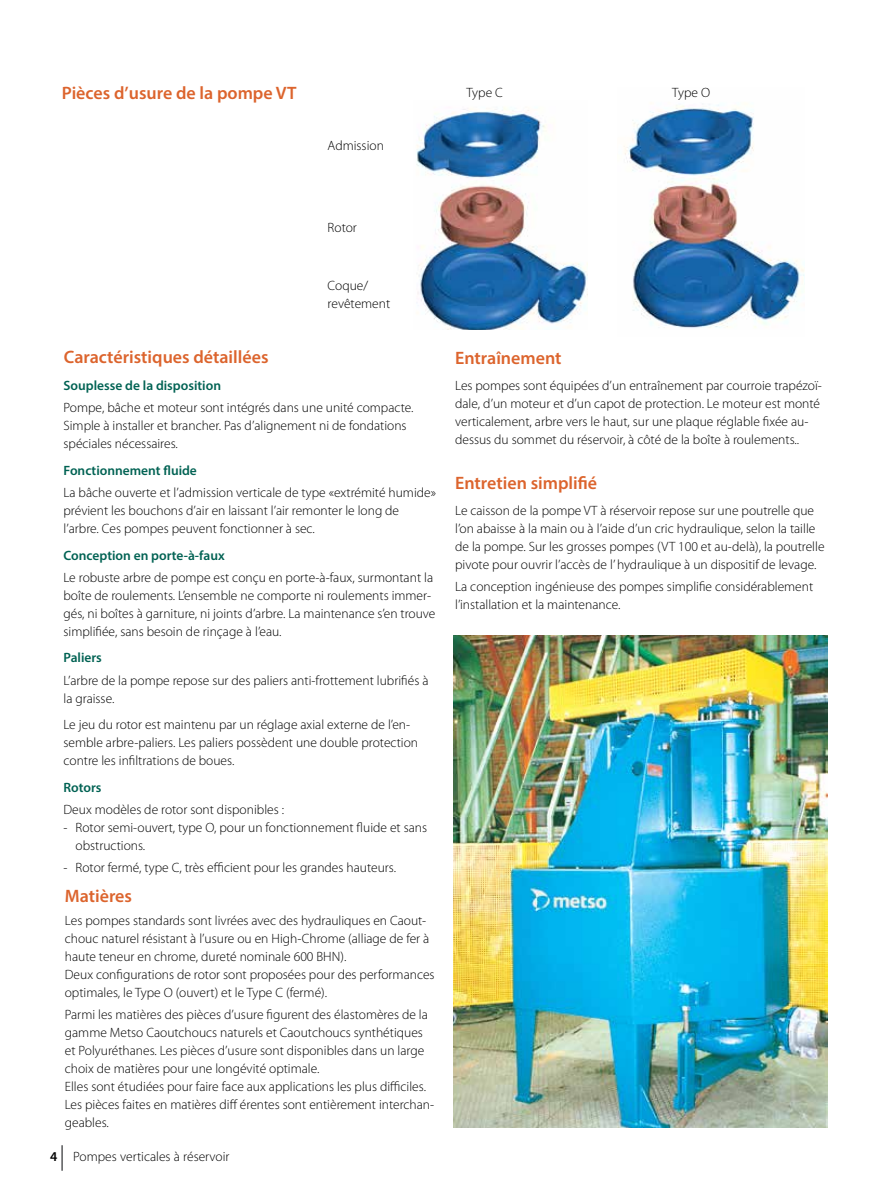
<style>
.page{position:relative;width:893px;height:1191px;background:#fff}
.page>*{position:absolute;margin:0;border:0;box-sizing:border-box;transform-origin:0 0}
.t1{font:600 18px "Myriad Pro";color:#dc642d}
.t2{font:300 13.5px/18px "Myriad Pro";color:#000}
.t3{font:600 13.5px "Myriad Pro";color:#006253}
.s1{font-weight:600}
</style>
<div class="page">
<hr style="left:61px;top:1145px;width:2px;height:25px;background:#58595b">
<img style="left:624px;top:104px;width:181px;height:224px">
<img style="left:416px;top:107px;width:172px;height:223px">
<img style="left:454px;top:635px;width:373px;height:492px">
<h1 class="t1" style="left:62px;top:82px;width:236px">Pièces d’usure de la pompe VT</h1>
<p class="t2" style="left:328px;top:137px;width:58px">Admission</p>
<p class="t2" style="left:466px;top:84px;width:38px">Type C</p>
<p class="t2" style="left:672px;top:84px;width:39px">Type O</p>
<p class="t2" style="left:328px;top:219px;width:31px">Rotor</p>
<h1 class="t1" style="left:64px;top:345px;width:206px">Caractéristiques détaillées</h1>
<p class="t2" style="left:328px;top:276px;width:64px">Coque/ revêtement</p>
<p class="t3" style="left:64px;top:377px;width:159px">Souplesse de la disposition</p>
<p class="t2" style="left:64px;top:399px;width:352px">Pompe, bâche et moteur sont intégrés dans une unité compacte.<br>Simple à installer et brancher. Pas d’alignement ni de fondations spéciales nécessaires.</p>
<p class="t3" style="left:64px;top:461px;width:135px">Fonctionnement fluide</p>
<p class="t2" style="left:64px;top:484px;width:374px">La bâche ouverte et l’admission verticale de type «extrémité humide» prévient les bouchons d’air en laissant l’air remonter le long de l’arbre. Ces pompes peuvent fonctionner à sec.</p>
<p class="t3" style="left:64px;top:546px;width:163px">Conception en porte-à-faux</p>
<p class="t2" style="left:64px;top:568px;width:373px">Le robuste arbre de pompe est conçu en porte-à-faux, surmontant la boîte de roulements. L’ensemble ne comporte ni roulements immer&shy;gés, ni boîtes à garniture, ni joints d’arbre. La maintenance s’en trouve simplifiée, sans besoin de rinçage à l’eau.</p>
<p class="t3" style="left:64px;top:649px;width:40px">Paliers</p>
<p class="t2" style="left:64px;top:671px;width:366px">L’arbre de la pompe repose sur des paliers anti-frottement lubrifiés à la graisse.</p>
<p class="t2" style="left:64px;top:716px;width:356px">Le jeu du rotor est maintenu par un réglage axial externe de l’en&shy;semble arbre-paliers. Les paliers possèdent une double protection contre les infiltrations de boues.</p>
<p class="t3" style="left:64px;top:778px;width:40px">Rotors</p>
<p class="t2" style="left:64px;top:800px;width:222px">Deux modèles de rotor sont disponibles :</p>
<p class="t2" style="left:76px;top:818px;width:353px;text-indent:-12px">- Rotor semi-ouvert, type O, pour un fonctionnement fluide et sans obstructions.</p>
<p class="t2" style="left:64px;top:859px;width:334px">- Rotor fermé, type C, très efficient pour les grandes hauteurs.</p>
<h1 class="t1" style="left:65px;top:885px;width:69px">Matières</h1>
<p class="t2" style="left:65px;top:911px;width:371px">Les pompes standards sont livrées avec des hydrauliques en Caout&shy;chouc naturel résistant à l’usure ou en High-Chrome (alliage de fer à haute teneur en chrome, dureté nominale 600 BHN).<br>Deux configurations de rotor sont proposées pour des performances optimales, le Type O (ouvert) et le Type C (fermé).</p>
<p class="t2" style="left:65px;top:1005px;width:371px">Parmi les matières des pièces d’usure figurent des élastomères de la gamme Metso Caoutchoucs naturels et Caoutchoucs synthétiques et Polyuréthanes. Les pièces d’usure sont disponibles dans un large choix de matières pour une longévité optimale.<br>Elles sont étudiées pour faire face aux applications les plus difficiles.<br>Les pièces faites en matières diff érentes sont entièrement interchan&shy;geables.</p>
<p class="t2" style="left:50px;top:1147px;width:181px"><span class="s1">4</span> Pompes verticales à réservoir</p>
<h1 class="t1" style="left:455px;top:346px;width:108px">Entraînement</h1>
<p class="t2" style="left:455px;top:377px;width:368px">Les pompes sont équipées d’un entraînement par courroie trapézoï&shy;dale, d’un moteur et d’un capot de protection. Le moteur est monté verticalement, arbre vers le haut, sur une plaque réglable fixée au&shy;dessus du sommet du réservoir, à côté de la boîte à roulements..</p>
<h1 class="t1" style="left:455px;top:471px;width:144px">Entretien simplifié</h1>
<p class="t2" style="left:455px;top:502px;width:371px">Le caisson de la pompe VT à réservoir repose sur une poutrelle que l’on abaisse à la main ou à l’aide d’un cric hydraulique, selon la taille de la pompe. Sur les grosses pompes (VT 100 et au-delà), la poutrelle pivote pour ouvrir l’accès de l’hydraulique à un dispositif de levage.</p>
<p class="t2" style="left:455px;top:578px;width:360px">La conception ingénieuse des pompes simplifie considérablement l’installation et la maintenance.</p>
</div>
